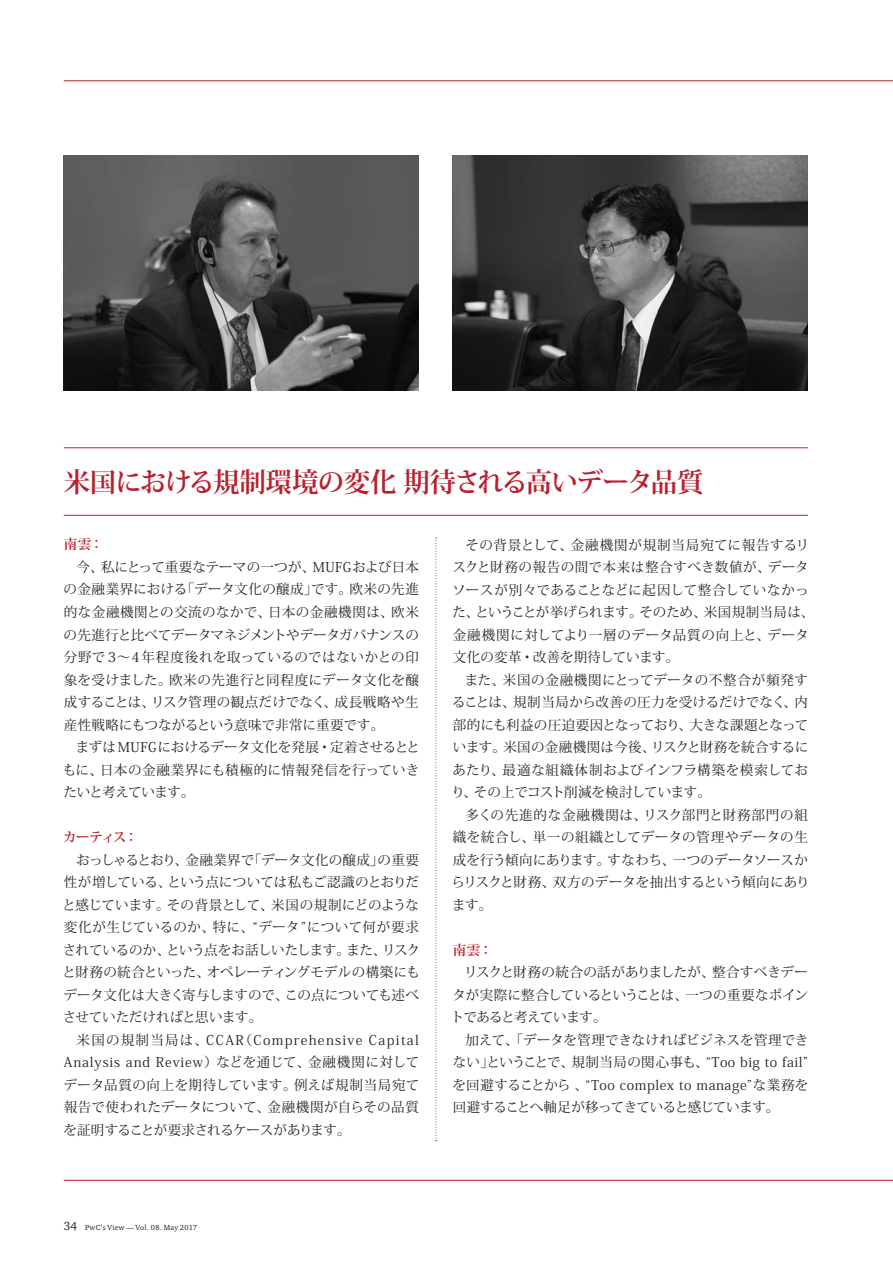
<style>
.page{position:relative;width:893px;height:1263px;background:#fff}
.page>*{position:absolute;margin:0;border:0;box-sizing:border-box;transform-origin:0 0}
.t1{font:700 27px "Koz Min Pro";letter-spacing:-.025em;color:#b9202e}
.本文9_インデント{font:13.5px/22.5px "Koz Min Pro";letter-spacing:.01em;color:#231f20;text-align:justify}
.本文9_インデント-2{font:13.5px/22.5px "Koz Min Pro";letter-spacing:.03em;color:#231f20}
.t2{font:700 13.5px "Koz Min Pro";letter-spacing:-.02em;color:#b9202e}
.t3{font:7.5px "ITC Charter Com";letter-spacing:.05em;color:#231f20}
.s1{font-size:12px}
</style>
<div class="page">
<svg style="left:435px;top:538px;width:2px;height:603px"></svg>
<hr style="left:64px;top:81px;width:829px;height:1px;background:#b9202e">
<hr style="left:64px;top:1180px;width:829px;height:1px;background:#b9202e">
<hr style="left:64px;top:447px;width:744px;height:1px;background:#b9202e">
<hr style="left:64px;top:515px;width:744px;height:1px;background:#b9202e">
<img style="left:453px;top:155px;width:355px;height:236px">
<img style="left:64px;top:155px;width:355px;height:236px">
<p class="t1" style="left:64px;top:462px;width:641px">米国における規制環境の変化 期待される高いデータ品質</p>
<p class="t2" style="left:64px;top:535px;width:41px">南雲：</p>
<p class="本文9_インデント" style="left:64px;top:555px;width:357px;text-indent:13px">今、私にとって重要なテーマの一つが、MUFGおよび日本の金融業界における「データ文化の醸成」です。欧米の先進的な金融機関との交流のなかで、日本の金融機関は、欧米の先進行と比べてデータマネジメントやデータガバナンスの分野で 3～4年程度後れを取っているのではないかとの印象を受けました。欧米の先進行と同程度にデータ文化を醸成することは、リスク管理の観点だけでなく、成長戦略や生産性戦略にもつながるという意味で非常に重要です。</p>
<p class="本文9_インデント" style="left:63px;top:735px;width:358px;text-indent:13px">まずは MUFGにおけるデータ文化を発展・定着させるとともに、日本の金融業界にも積極的に情報発信を行っていきたいと考えています。</p>
<p class="t2" style="left:63px;top:827px;width:76px">カーティス：</p>
<p class="本文9_インデント" style="left:62px;top:848px;width:359px;text-indent:14px">おっしゃるとおり、金融業界で「データ文化の醸成」の重要性が増している、という点については私もご認識のとおりだと感じています。その背景として、米国の規制にどのような変化が生じているのか、特に、“データ”について何が要求されているのか、という点をお話しいたします。また、リスクと財務の統合といった、オペレーティングモデルの構築にもデータ文化は大きく寄与しますので、この点についても述べさせていただければと思います。</p>
<p class="本文9_インデント" style="left:63px;top:1028px;width:357px;text-indent:13px">米国の規制当局は、CCAR（Comprehensive Capital Analysis and Review）などを通じて、金融機関に対してデータ品質の向上を期待しています。例えば規制当局宛て報告で使われたデータについて、金融機関が自らその品質を証明することが要求されるケースがあります。</p>
<p class="t3" style="left:64px;top:1223px;width:135px"><span class="s1">34</span> PwC’s View — Vol. 08. May 2017</p>
<p class="本文9_インデント-2" style="left:452px;top:533px;width:364px;text-indent:13px">その背景として、金融機関が規制当局宛てに報告するリスクと財務の報告の間で本来は整合すべき数値が、データソースが別々であることなどに起因して整合していなかった、ということが挙げられます。そのため、米国規制当局は、金融機関に対してより一層のデータ品質の向上と、データ文化の変革・改善を期待しています。</p>
<p class="本文9_インデント" style="left:451px;top:668px;width:359px;text-indent:13px">また、米国の金融機関にとってデータの不整合が頻発することは、規制当局から改善の圧力を受けるだけでなく、内部的にも利益の圧迫要因となっており、大きな課題となっています。米国の金融機関は今後、リスクと財務を統合するにあたり、最適な組織体制およびインフラ構築を模索しており、その上でコスト削減を検討しています。</p>
<p class="本文9_インデント" style="left:452px;top:803px;width:359px;text-indent:14px">多くの先進的な金融機関は、リスク部門と財務部門の組織を統合し、単一の組織としてデータの管理やデータの生成を行う傾向にあります。すなわち、一つのデータソースからリスクと財務、双方のデータを抽出するという傾向にあります。</p>
<p class="t2" style="left:453px;top:940px;width:41px">南雲：</p>
<p class="本文9_インデント" style="left:451px;top:960px;width:359px;text-indent:13px">リスクと財務の統合の話がありましたが、整合すべきデータが実際に整合しているということは、一つの重要なポイントであると考えています。</p>
<p class="本文9_インデント" style="left:452px;top:1028px;width:357px;text-indent:13px">加えて、「データを管理できなければビジネスを管理できない」ということで、規制当局の関心事も、“Too big to fail”を回避することから 、“Too complex to manage”な業務を回避することへ軸足が移ってきていると感じています。</p>
</div>
